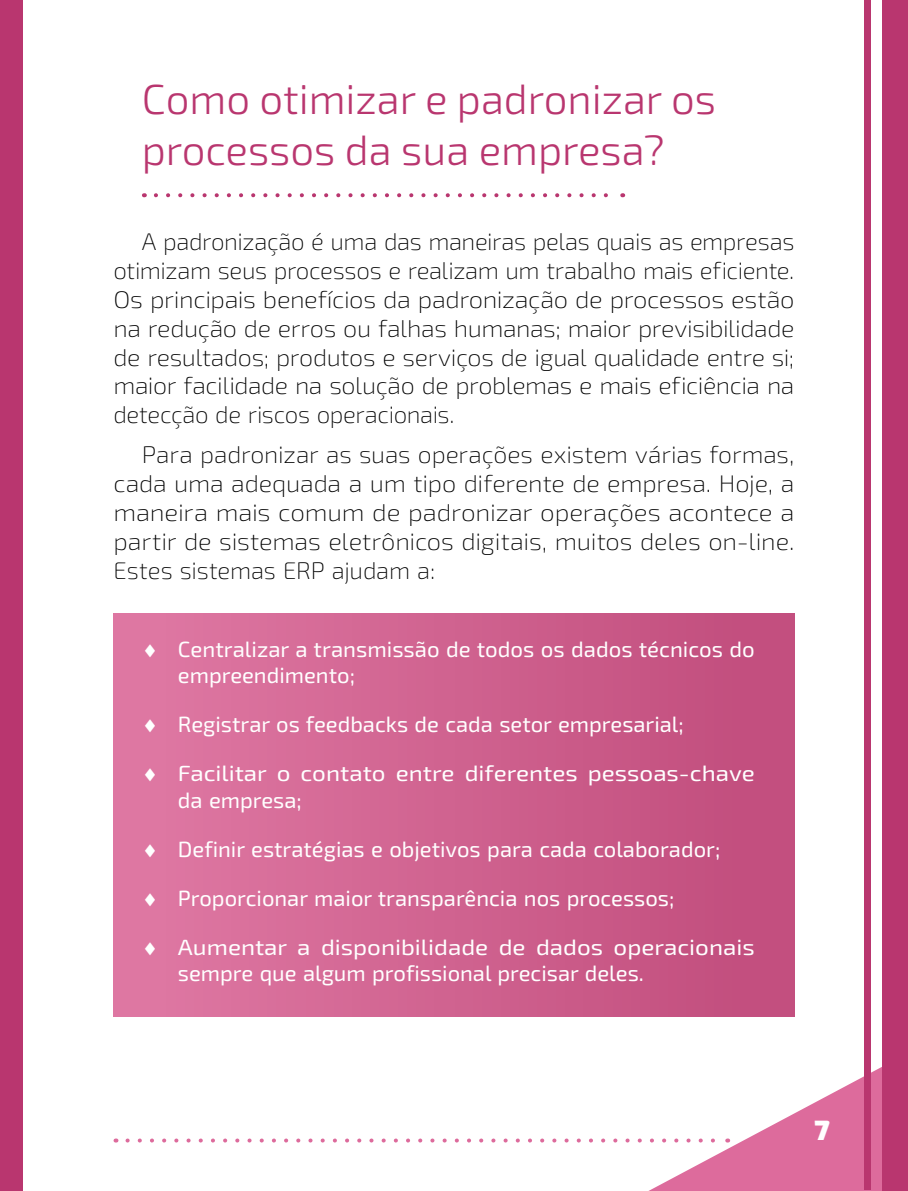
<style>
.page{position:relative;width:908px;height:1191px;background:#fff}
.page>*{position:absolute;margin:0;border:0;box-sizing:border-box;transform-origin:0 0}
.t1{font:300 42px/50.4px "Exo 2";color:#b9366f}
.t2{font:900 28px "Exo 2";color:#fff}
.t3{font:200 24px/28.8px "Exo 2";letter-spacing:-.01em;color:#000;text-align:justify}
.t4{font:22px/26.4px "Exo 2";color:#fff}
.t5{font:22px/26.4px "Exo 2";color:#fff;scale:1.1 1}
</style>
<div class="page">
<div style="left:113px;top:613px;width:681px;height:403px;background:linear-gradient(to right,#df79a4,#c04c7c)"></div>
<div style="left:0;top:0;width:23px;height:1191px;background:#b9366f"></div>
<div style="left:882px;top:0;width:25px;height:1191px;background:#b9366f"></div>
<svg style="left:127px;top:1053px;width:755px;height:138px"></svg>
<div style="left:864px;top:0;width:6px;height:1190px;background:#b9366f"></div>
<svg style="left:156px;top:193px;width:452px;height:4px"></svg>
<h1 class="t1" style="left:142px;top:75px;width:575px">Como otimizar e padronizar os processos da sua empresa?</h1>
<p class="t3" style="left:113px;top:228px;width:682px;text-indent:28px">A padronização é uma das maneiras pelas quais as empresas otimizam seus processos e realizam um trabalho mais eficiente.<br>Os principais benefícios da padronização de processos estão na redução de erros ou falhas humanas; maior previsibilidade de resultados; produtos e serviços de igual qualidade entre si; maior facilidade na solução de problemas e mais eficiência na detecção de riscos operacionais.</p>
<p class="t3" style="left:113px;top:441px;width:682px;text-indent:28px">Para padronizar as suas operações existem várias formas, cada uma adequada a um tipo diferente de empresa. Hoje, a maneira mais comum de padronizar operações acontece a partir de sistemas eletrônicos digitais, muitos deles on-line.<br>Estes sistemas ERP ajudam a:</p>
<p class="t4" style="left:178px;top:636px;width:578px;text-indent:-36px">♦ Centralizar a transmissão de todos os dados técnicos do empreendimento;</p>
<p class="t4" style="left:142px;top:711px;width:543px">♦ Registrar os feedbacks de cada setor empresarial;</p>
<p class="t5" style="left:178px;top:760px;width:525px;text-indent:-36px">♦ Facilitar o contato entre diferentes pessoas-chave da empresa;</p>
<p class="t4" style="left:142px;top:836px;width:579px">♦ Definir estratégias e objetivos para cada colaborador;</p>
<p class="t4" style="left:142px;top:885px;width:533px">♦ Proporcionar maior transparência nos processos;</p>
<p class="t5" style="left:178px;top:934px;width:525px;text-indent:-36px">♦ Aumentar a disponibilidade de dados operacionais sempre que algum profissional precisar deles.</p>
<p class="t2" style="left:814px;top:1112px;width:17px">7</p>
</div>
